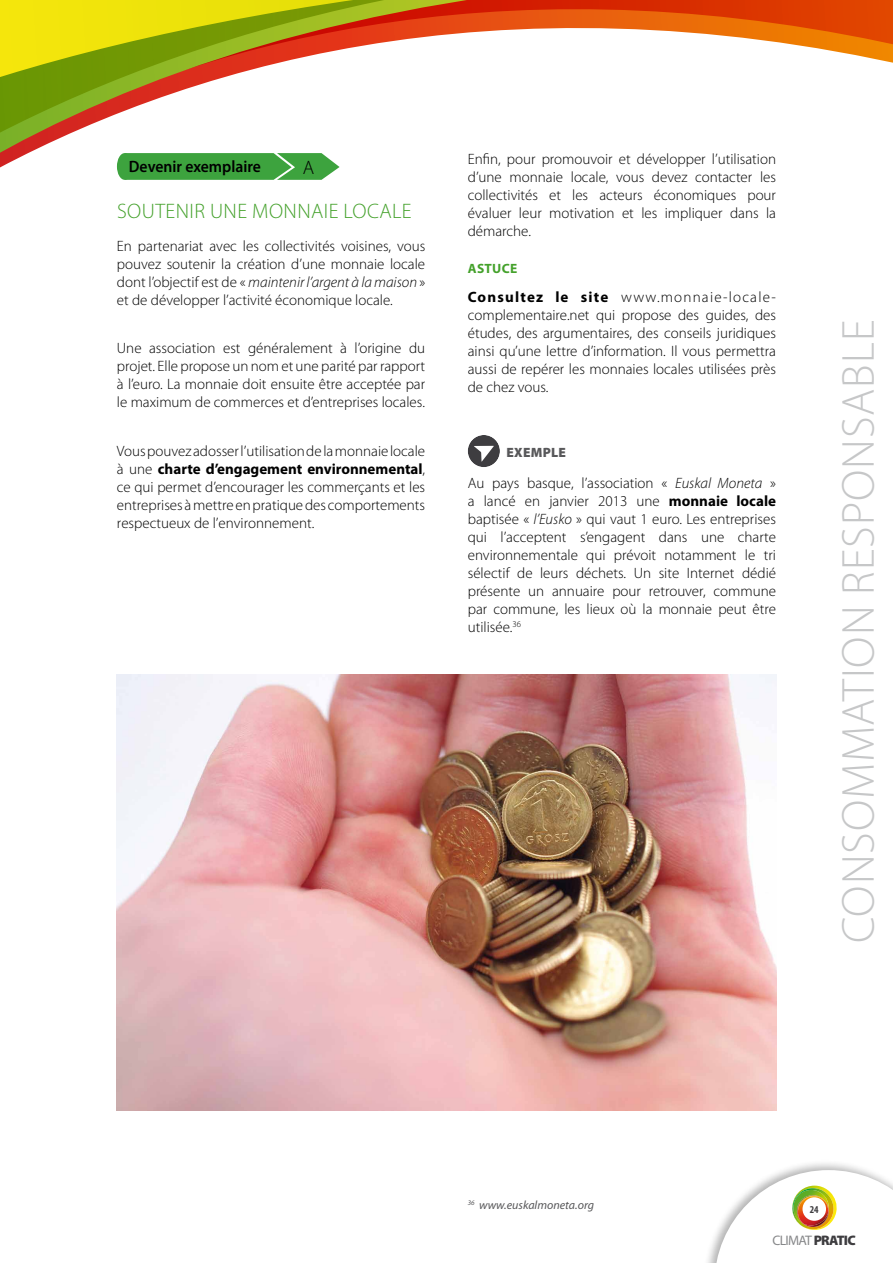
<style>
.page{position:relative;width:893px;height:1263px;background:#fff}
.page>*{position:absolute;margin:0;border:0;box-sizing:border-box;transform-origin:0 0}
.t1{font:300 46.5px "Myriad Pro";letter-spacing:.02em;color:#c6c7c8}
.t2{font:300 21px "Myriad Pro";letter-spacing:.02em;color:#44a12b}
.t3{font:300 19.5px "Myriad Pro";color:#000}
.t4{font:600 16.5px "Myriad Pro";color:#000;scale:.95 1}
.t5{font:300 15px/18px "Myriad Pro";color:#000;text-align:justify}
.t6{font:13.8px "Myriad Pro";letter-spacing:-.05em;color:#87888a}
.t7{font:900 13.5px "Myriad Pro";letter-spacing:.02em;color:#58585a}
.t8{font:700 13.5px "Myriad Pro";letter-spacing:.02em;color:#44a12b}
.t9{font:italic 12px "Myriad Pro";color:#58585a}
.t10{font:700 condensed 10.5px "Myriad Pro";color:#3e3d40}
.s1{font-style:italic}
.s2{font-weight:700}
.s3{font-weight:900;color:#3e3d40}
</style>
<div class="page">
<svg style="left:0;top:0;width:893px;height:173px"></svg>
<svg style="left:0;top:0;width:537px;height:84px"></svg>
<svg style="left:127px;top:153px;width:213px;height:27px;background:#4aa94b"></svg>
<div style="left:117px;top:153px;width:15px;height:27px;background:#3da33e;border-radius:50%"></div>
<div style="left:468px;top:435px;width:32px;height:32px;background:#3e3d40;border-radius:50%"></div>
<svg style="left:474px;top:446px;width:20px;height:16px"></svg>
<img style="left:117px;top:674px;width:659px;height:436px">
<div style="left:703px;top:1159px;width:190px;height:104px;background:#000;opacity:.3"></div>
<svg style="left:714px;top:1170px;width:179px;height:93px"></svg>
<div style="left:806px;top:1201px;width:16px;height:16px;background:#fff"></div>
<p class="t4" style="left:129px;top:157px;width:140px">Devenir exemplaire</p>
<h3 class="t3" style="left:303px;top:157px;width:13px">A</h3>
<h2 class="t2" style="left:117px;top:199px;width:296px">SOUTENIR UNE MONNAIE LOCALE</h2>
<p class="t5" style="left:117px;top:237px;width:310px">En partenariat avec les collectivités voisines, vous pouvez soutenir la création d’une monnaie locale dont l’objectif est de « <span class="s1">maintenir l’argent à la maison</span> » et de développer l’activité économique locale.</p>
<p class="t5" style="left:117px;top:340px;width:310px">Une association est généralement à l’origine du projet. Elle propose un nom et une parité par rapport à l’euro. La monnaie doit ensuite être acceptée par le maximum de commerces et d’entreprises locales.</p>
<p class="t5" style="left:117px;top:442px;width:310px">Vous pouvez adosser l’utilisation de la monnaie locale à une <span class="s2">charte d’engagement environnemental</span>, ce qui permet d’encourager les commerçants et les entreprises à mettre en pratique des comportements respectueux de l’environnement.</p>
<p class="t5" style="left:468px;top:151px;width:310px">Enfin, pour promouvoir et développer l’utilisation d’une monnaie locale, vous devez contacter les collectivités et les acteurs économiques pour évaluer leur motivation et les impliquer dans la démarche.</p>
<p class="t8" style="left:468px;top:261px;width:51px">ASTUCE</p>
<p class="t5" style="left:468px;top:288px;width:310px"><span class="s2">Consultez le site</span> www.monnaie-locale&shy;complementaire.net qui propose des guides, des études, des argumentaires, des conseils juridiques ainsi qu’une lettre d’information. Il vous permettra aussi de repérer les monnaies locales utilisées près de chez vous.</p>
<p class="t7" style="left:507px;top:445px;width:61px">EXEMPLE</p>
<p class="t5" style="left:468px;top:474px;width:310px">Au pays basque, l’association « <span class="s1">Euskal Moneta</span> » a lancé en janvier 2013 une <span class="s2">monnaie locale </span>baptisée « <span class="s1">l’Eusko</span> » qui vaut 1 euro. Les entreprises qui l’acceptent s’engagent dans une charte environnementale qui prévoit notamment le tri sélectif de leurs déchets. Un site Internet dédié présente un annuaire pour retrouver, commune par commune, les lieux où la monnaie peut être utilisée.<sup>36</sup></p>
<h1 class="t1" style="left:833px;top:943px;width:625px;rotate:-90deg">CONSOMMATION RESPONSABLE</h1>
<p class="t9" style="left:468px;top:1198px;width:128px"><sup>36</sup> www.euskalmoneta.org</p>
<p class="t10" style="left:810px;top:1203px;width:10px">24</p>
<p class="t6" style="left:772px;top:1232px;width:85px">CLIMAT <span class="s3">PRATIC</span></p>
</div>
